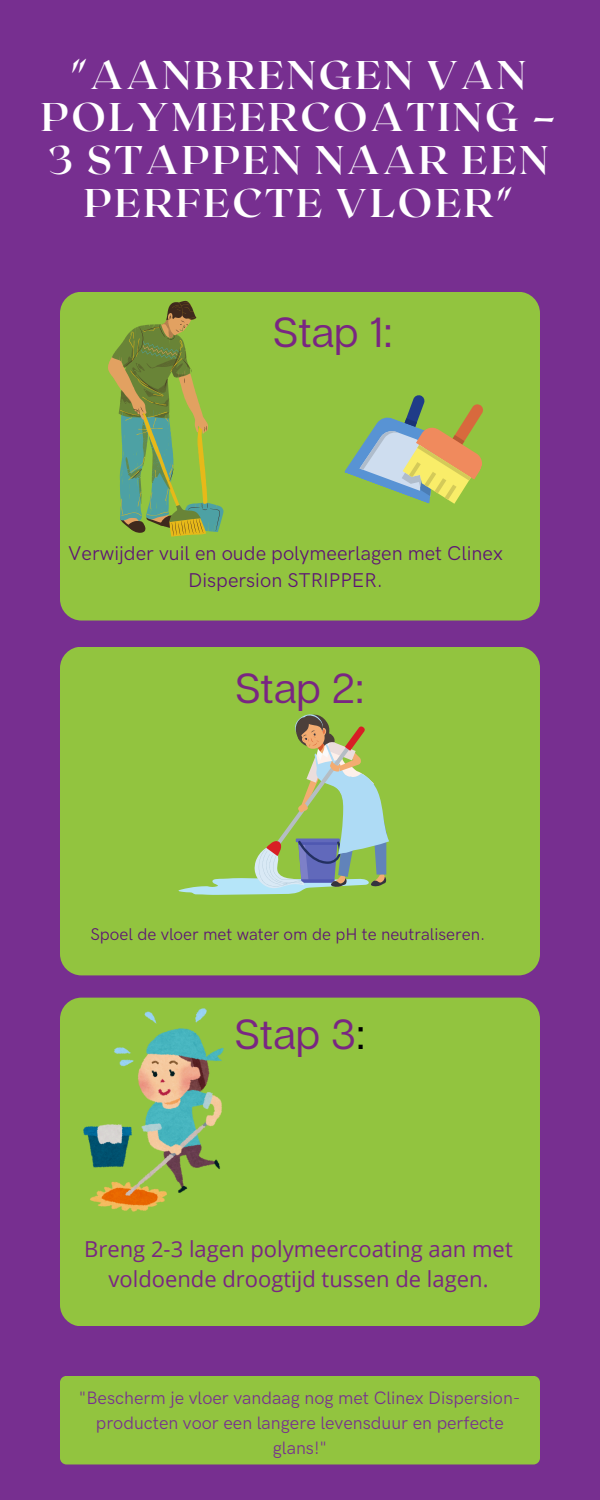
<style>
.page{position:relative;width:600px;height:1500px;background:#772f90}
.page>*{position:absolute;margin:0;border:0;box-sizing:border-box;transform-origin:0 0}
.t1{font:42px "Articulat CF";color:#792682}
.t2{font:700 40px/42.8px "Roxborough CF";letter-spacing:.07em;color:#fff;text-align:center}
.t3{font:22px/30.8px "Open Sans";color:#792682;text-align:center}
.t4{font:20px/27px "HK Grotesk Pro";color:#5d1376;text-align:center}
.t5{font:18px/24.8px "HK Grotesk Pro";color:#772f90;text-align:center}
.t6{font:17px "HK Grotesk Pro";color:#5d1376}
.s1{color:#000}
</style>
<div class="page">
<div style="left:60px;top:1376px;width:480px;height:88px;background:#92c43f;border-radius:7px"></div>
<div style="left:60px;top:292px;width:480px;height:329px;background:#92c43f;border-radius:21px"></div>
<div style="left:60px;top:647px;width:480px;height:328px;background:#92c43f;border-radius:21px"></div>
<div style="left:60px;top:998px;width:480px;height:328px;background:#92c43f;border-radius:21px"></div>
<svg style="left:108px;top:301px;width:115px;height:236px"></svg>
<svg style="left:344px;top:395px;width:139px;height:109px"></svg>
<svg style="left:179px;top:714px;width:210px;height:181px"></svg>
<img style="left:83px;top:1009px;width:140px;height:203px">
<h1 class="t2" style="left:41px;top:51px;width:517px">"AANBRENGEN VAN<br>POLYMEERCOATING –<br>3 STAPPEN NAAR EEN<br>PERFECTE VLOER"</h1>
<h3 class="t1" style="left:273px;top:305px;width:122px">Stap 1:</h3>
<p class="t4" style="left:68px;top:540px;width:436px">Verwijder vuil en oude polymeerlagen met Clinex<br>Dispersion STRIPPER.</p>
<h2 class="t1" style="left:235px;top:661px;width:131px">Stap 2:</h2>
<h2 class="t6" style="left:90px;top:925px;width:396px">Spoel de vloer met water om de pH te neutraliseren.</h2>
<p class="t1" style="left:234px;top:1007px;width:133px">Stap 3<span class="s1">:</span></p>
<p class="t3" style="left:84px;top:1233px;width:430px">Breng 2-3 lagen polymeercoating aan met voldoende droogtijd tussen de lagen.</p>
<p class="t5" style="left:79px;top:1386px;width:443px">"Bescherm je vloer vandaag nog met Clinex Dispersion&shy;producten voor een langere levensduur en perfecte glans!"</p>
</div>
